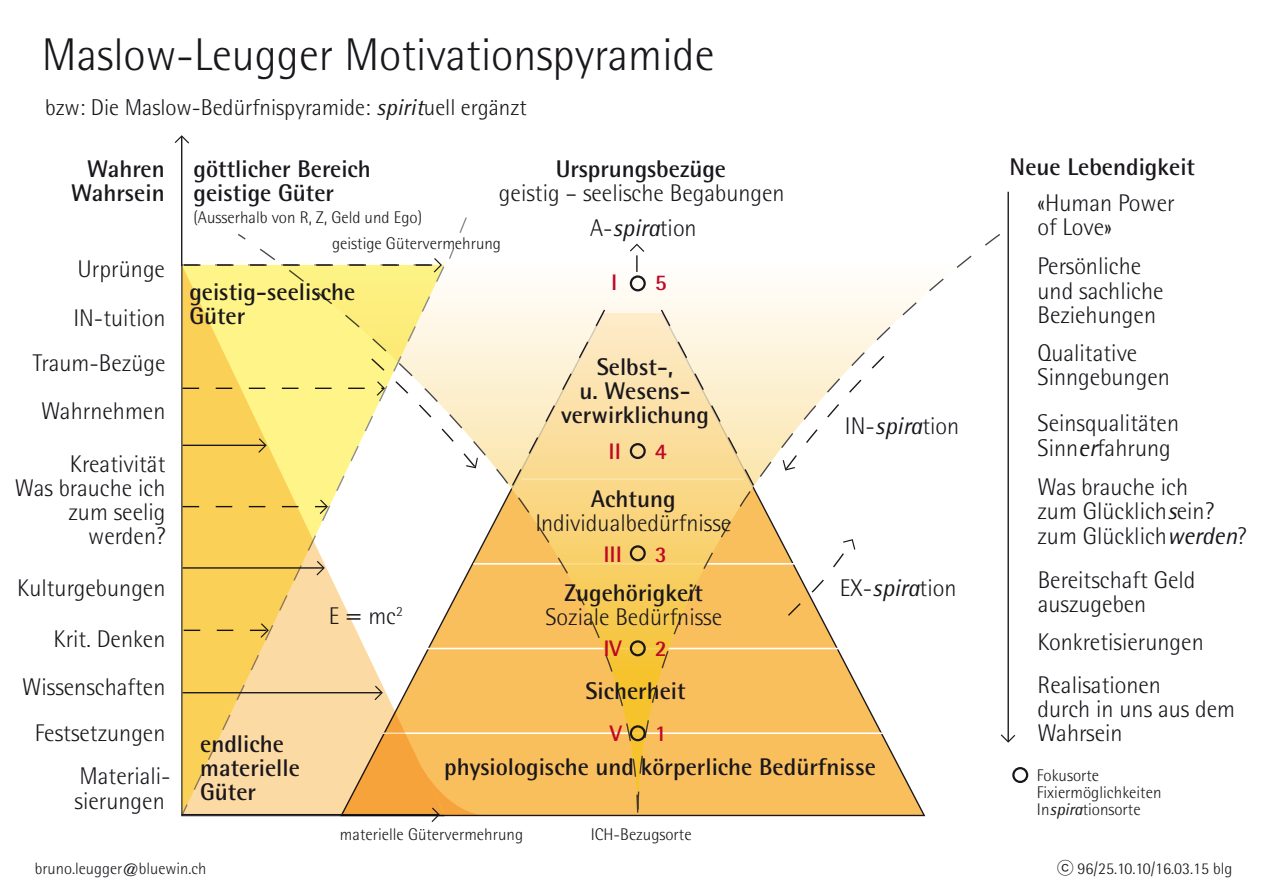
<style>
.page{position:relative;width:1263px;height:893px;background:#fff}
.page>*{position:absolute;margin:0;border:0;box-sizing:border-box;transform-origin:0 0}
.t1{font:300 45.9px "Rotis Semi Sans";color:#1a171c}
.t2{font:300 24.15px/24.2px "Rotis Semi Sans";color:#1a171c}
.t3{font:700 24.15px/24.2px "Rotis Semi Sans";color:#1a171c}
.t4{font:300 22.95px "Rotis Semi Sans";color:#1a171c}
.t5{font:700 22.5px "Rotis Semi Sans";color:#be0926}
.t6{font:300 16.95px/17px "Rotis Semi Sans";color:#1a171c}
.t7{font:300 16.5px "Rotis Semi Sans";color:#1a171c}
.s1{font-weight:400;font-style:italic}
.s2{font-size:30px}
.s3{font-family:"Hira Kaku Pro W3";font-weight:400}
</style>
<div class="page">
<svg style="left:238px;top:234px;width:762px;height:583px"></svg>
<svg style="left:181px;top:264px;width:265px;height:552px"></svg>
<hr style="left:182px;top:814px;width:256px;height:1px;background:#1a171c">
<hr style="left:183px;top:692px;width:198px;height:1px;background:#1a171c">
<svg style="left:374px;top:686px;width:9px;height:14px"></svg>
<hr style="left:183px;top:567px;width:140px;height:2px;background:#1a171c">
<svg style="left:316px;top:561px;width:9px;height:14px"></svg>
<svg style="left:184px;top:623px;width:85px;height:15px"></svg>
<svg style="left:184px;top:258px;width:258px;height:14px"></svg>
<svg style="left:183px;top:500px;width:145px;height:14px;background:#ecca5a"></svg>
<hr style="left:181px;top:137px;width:1px;height:129px;background:#1a171c">
<svg style="left:175px;top:135px;width:14px;height:9px"></svg>
<hr style="left:1007px;top:192px;width:2px;height:549px;background:#1a171c">
<svg style="left:1001px;top:734px;width:14px;height:9px"></svg>
<svg style="left:776px;top:356px;width:108px;height:126px"></svg>
<svg style="left:788px;top:539px;width:67px;height:77px"></svg>
<svg style="left:183px;top:358px;width:302px;height:121px"></svg>
<svg style="left:630px;top:244px;width:14px;height:28px"></svg>
<svg style="left:657px;top:304px;width:98px;height:183px;background:#f9e6bb"></svg>
<svg style="left:511px;top:304px;width:97px;height:183px;background:#f9e6bb"></svg>
<svg style="left:421px;top:766px;width:68px;height:56px;background:#f1b861"></svg>
<svg style="left:449px;top:217px;width:18px;height:42px"></svg>
<div style="left:1012px;top:767px;width:16px;height:16px;border:2px solid #1a171c;border-radius:50%"></div>
<div style="left:630px;top:275px;width:16px;height:16px;border:2px solid #1a171c;border-radius:50%"></div>
<div style="left:630px;top:443px;width:16px;height:16px;border:2px solid #1a171c;border-radius:50%"></div>
<div style="left:630px;top:545px;width:16px;height:16px;border:2px solid #1a171c;border-radius:50%"></div>
<div style="left:630px;top:640px;width:16px;height:16px;border:2px solid #1a171c;border-radius:50%"></div>
<div style="left:630px;top:725px;width:16px;height:16px;border:2px solid #1a171c;border-radius:50%"></div>
<h1 class="t1" style="left:42px;top:28px;width:674px">Maslow-Leugger Motivationspyramide</h1>
<p class="t4" style="left:45px;top:94px;width:483px">bzw: Die Maslow-Bedürfnispyramide: <span class="s1">spirit</span>uell ergänzt</p>
<p class="t3" style="left:71px;top:156px;width:95px;text-align:right">Wahren<br>Wahrsein</p>
<p class="t2" style="left:78px;top:257px;width:89px">Urprünge</p>
<p class="t2" style="left:73px;top:305px;width:94px">IN-tuition</p>
<p class="t2" style="left:33px;top:339px;width:134px;line-height:47.7px;text-align:center">Traum-Bezüge<br>Wahrnehmen</p>
<p class="t2" style="left:15px;top:452px;width:152px;text-align:right">Kreativität<br>Was brauche ich zum seelig werden?</p>
<p class="t2" style="left:17px;top:563px;width:150px;line-height:49.7px;text-align:right">Kulturgebungen<br>Krit. Denken<br>Wissenschaften</p>
<p class="t2" style="left:35px;top:712px;width:137px;line-height:42.9px;text-align:right">Festsetzungen<br>Materiali-</p>
<p class="t2" style="left:75px;top:788px;width:92px">sierungen</p>
<p class="t3" style="left:194px;top:156px;width:179px">göttlicher Bereich</p>
<p class="t3" style="left:556px;top:156px;width:172px">Ursprungsbezüge</p>
<p class="t3" style="left:194px;top:180px;width:142px">geistige Güter</p>
<p class="t6" style="left:194px;top:209px;width:230px">(Ausserhalb von R, Z, Geld und Ego)</p>
<p class="t2" style="left:499px;top:175px;width:287px;line-height:35.5px;text-align:center">geistig – seelische Begabungen<br>A-<span class="s1">spira</span>tion</p>
<p class="t6" style="left:332px;top:235px;width:171px">geistige Gütervermehrung</p>
<p class="t3" style="left:189px;top:279px;width:167px">geistig-seelische<br>Güter</p>
<p class="t2" style="left:329px;top:604px;width:76px">E <span class="s2">=</span> mc<sup>2</sup></p>
<p class="t3" style="left:200px;top:731px;width:101px">endliche materielle<br>Güter</p>
<p class="t5" style="left:611px;top:268px;width:8px">I</p>
<p class="t5" style="left:655px;top:268px;width:14px">5</p>
<p class="t3" style="left:561px;top:354px;width:149px;text-align:center">Selbst-,<br>u. Wesens&shy;verwirklichung</p>
<p class="t5" style="left:608px;top:437px;width:14px">II</p>
<p class="t5" style="left:655px;top:437px;width:14px">4</p>
<p class="t3" style="left:591px;top:486px;width:86px">Achtung</p>
<p class="t2" style="left:535px;top:511px;width:197px">Individualbedürfnisse</p>
<p class="t5" style="left:603px;top:540px;width:20px">III</p>
<p class="t5" style="left:655px;top:540px;width:14px">3</p>
<p class="t3" style="left:565px;top:580px;width:140px">Zugehörigkeit</p>
<p class="t2" style="left:545px;top:605px;width:178px">Soziale Bedürfnisse</p>
<p class="t5" style="left:603px;top:634px;width:20px">IV</p>
<p class="t5" style="left:655px;top:634px;width:14px">2</p>
<p class="t3" style="left:585px;top:678px;width:102px">Sicherheit</p>
<p class="t5" style="left:610px;top:719px;width:14px">V</p>
<p class="t5" style="left:655px;top:719px;width:14px">1</p>
<p class="t2" style="left:845px;top:413px;width:116px">IN-<span class="s1">spira</span>tion</p>
<p class="t2" style="left:840px;top:576px;width:118px">EX-<span class="s1">spira</span>tion</p>
<p class="t3" style="left:444px;top:755px;width:433px">physiologische und körperliche Bedürfnisse</p>
<p class="t6" style="left:340px;top:826px;width:185px">materielle Gütervermehrung</p>
<p class="t6" style="left:591px;top:826px;width:102px">ICH-Bezugsorte</p>
<p class="t3" style="left:1010px;top:155px;width:187px">Neue Lebendigkeit</p>
<p class="t2" style="left:1037px;top:190px;width:139px">«Human Power of Love»</p>
<p class="t2" style="left:1037px;top:254px;width:128px">Persönliche und sachliche<br>Beziehungen</p>
<p class="t2" style="left:1037px;top:341px;width:134px">Qualitative<br>Sinngebungen</p>
<p class="t2" style="left:1037px;top:411px;width:143px">Seinsqualitäten<br>Sinn<span class="s1">er</span>fahrung</p>
<p class="t2" style="left:1037px;top:475px;width:211px">Was brauche ich<br>zum Glücklich<span class="s1">s</span>ein? zum Glücklich<span class="s1">werden</span>?</p>
<p class="t2" style="left:1038px;top:567px;width:159px">Bereitschaft Geld auszugeben</p>
<p class="t2" style="left:1037px;top:630px;width:168px">Konkretisierungen</p>
<p class="t2" style="left:1037px;top:672px;width:199px">Realisationen<br>durch in uns aus dem<br>Wahrsein</p>
<p class="t6" style="left:1037px;top:767px;width:126px">Fokusorte<br>Fixiermöglichkeiten<br>In<span class="s1">spira</span>tionsorte</p>
<p class="t7" style="left:35px;top:859px;width:173px">bruno.leugger@bluewin.ch</p>
<p class="t7" style="left:1057px;top:859px;width:177px"><span class="s3">ⓒ</span> 96/25.10.10/16.03.15 blg</p>
</div>
